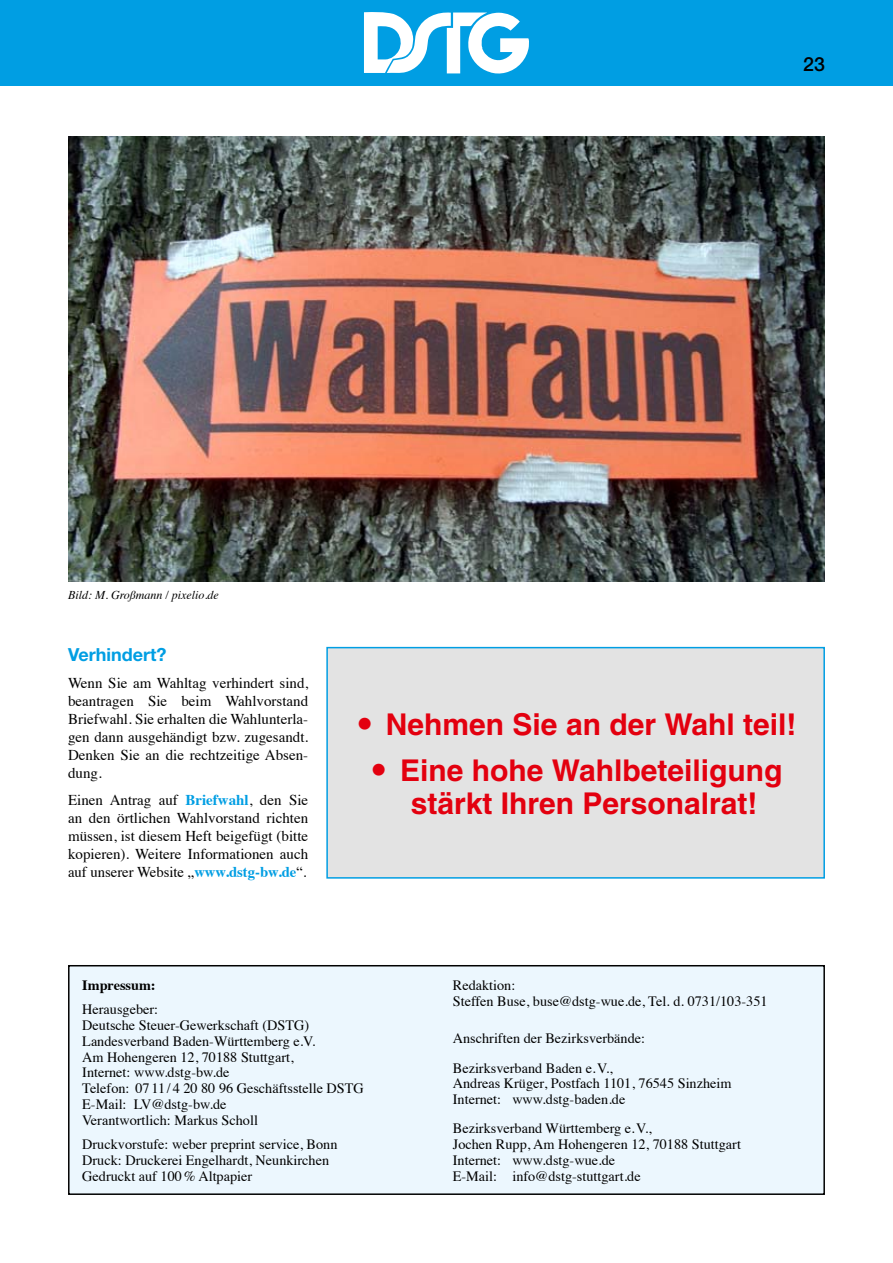
<style>
.page{position:relative;width:893px;height:1263px;background:#fff}
.page>*{position:absolute;margin:0;border:0;box-sizing:border-box;transform-origin:0 0}
.t1{font:700 30px/45.8px "Helvetica";color:#e3000f;text-align:center}
.t2{font:500 19.5px "Helvetica Neue";color:#000}
.t3{font:700 18px "Helvetica Neue";color:#009ee3}
.t4{font:15px/18px "Times";color:#000}
.t5{font:14.25px/15.8px "Times";color:#000}
.t6{font:700 14.25px "Times";color:#000}
.t7{font:italic 12px "Times";color:#000}
.s1{font-weight:700;color:#009ee3}
</style>
<div class="page">
<div style="left:0;top:0;width:893px;height:85px;background:#009ee3"></div>
<svg style="left:364px;top:12px;width:165px;height:62px"></svg>
<img style="left:68px;top:136px;width:757px;height:446px">
<div style="left:69px;top:966px;width:755px;height:228px;background:#ecf7fe"></div>
<div style="left:68px;top:965px;width:757px;height:230px;border:2px solid #000"></div>
<div style="left:327px;top:648px;width:497px;height:230px;background:#e3e3e3"></div>
<div style="left:326px;top:647px;width:499px;height:232px;border:2px solid #009ee3"></div>
<h2 class="t2" style="left:803px;top:52px;width:23px">23</h2>
<p class="t7" style="left:68px;top:585px;width:152px">Bild: M. Großmann / pixelio.de</p>
<p class="t3" style="left:68px;top:643px;width:100px">Verhindert?</p>
<p class="t4" style="left:68px;top:673px;width:242px">Wenn Sie am Wahltag verhindert sind, beantragen Sie beim Wahlvorstand<br>Briefwahl. Sie erhalten die Wahlunterla&shy;gen dann ausgehändigt bzw. zugesandt.<br>Denken Sie an die rechtzeitige Absen&shy;dung.</p>
<p class="t4" style="left:68px;top:790px;width:242px;text-align:justify">Einen Antrag auf <span class="s1">Briefwahl</span>, den Sie an den örtlichen Wahlvorstand richten müssen, ist diesem Heft beigefügt (bitte kopieren). Weitere Informationen auch auf unserer Website „<span class="s1">www.dstg-bw.de</span>“.</p>
<h1 class="t1" style="left:386px;top:701px;width:412px">Nehmen Sie an der Wahl teil!<br>Eine hohe Wahlbeteiligung</h1>
<h1 class="t1" style="left:411px;top:780px;width:348px">stärkt Ihren Personalrat!</h1>
<p class="t6" style="left:82px;top:971px;width:75px">Impressum:</p>
<p class="t5" style="left:82px;top:1000px;width:283px">Herausgeber:<br>Deutsche Steuer-Gewerkschaft (DSTG)<br>Landesverband Baden-Württemberg e.V.<br>Am Hohengeren 12, 70188 Stuttgart,<br>Internet: www.dstg-bw.de<br>Telefon: 0711/4 20 80 96 Geschäftsstelle DSTG<br>E-Mail: LV@dstg-bw.de<br>Verantwortlich: Markus Scholl</p>
<p class="t5" style="left:82px;top:1135px;width:257px">Druckvorstufe: weber preprint service, Bonn<br>Druck: Druckerei Engelhardt, Neunkirchen<br>Gedruckt auf 100% Altpapier</p>
<p class="t5" style="left:453px;top:976px;width:316px">Redaktion:<br>Steffen Buse, buse@dstg-wue.de, Tel. d. 0731/103-351</p>
<p class="t5" style="left:453px;top:1023px;width:194px;line-height:29.2px">Anschriften der Bezirksverbände:<br>Bezirksverband Baden e. V.,</p>
<p class="t5" style="left:453px;top:1074px;width:280px">Andreas Krüger, Postfach 1101, 76545 Sinzheim<br>Internet: www.dstg-baden.de</p>
<p class="t5" style="left:453px;top:1119px;width:290px">Bezirksverband Württemberg e. V.,<br>Jochen Rupp, Am Hohengeren 12, 70188 Stuttgart Internet: www.dstg-wue.de<br>E-Mail: info@dstg-stuttgart.de</p>
</div>
